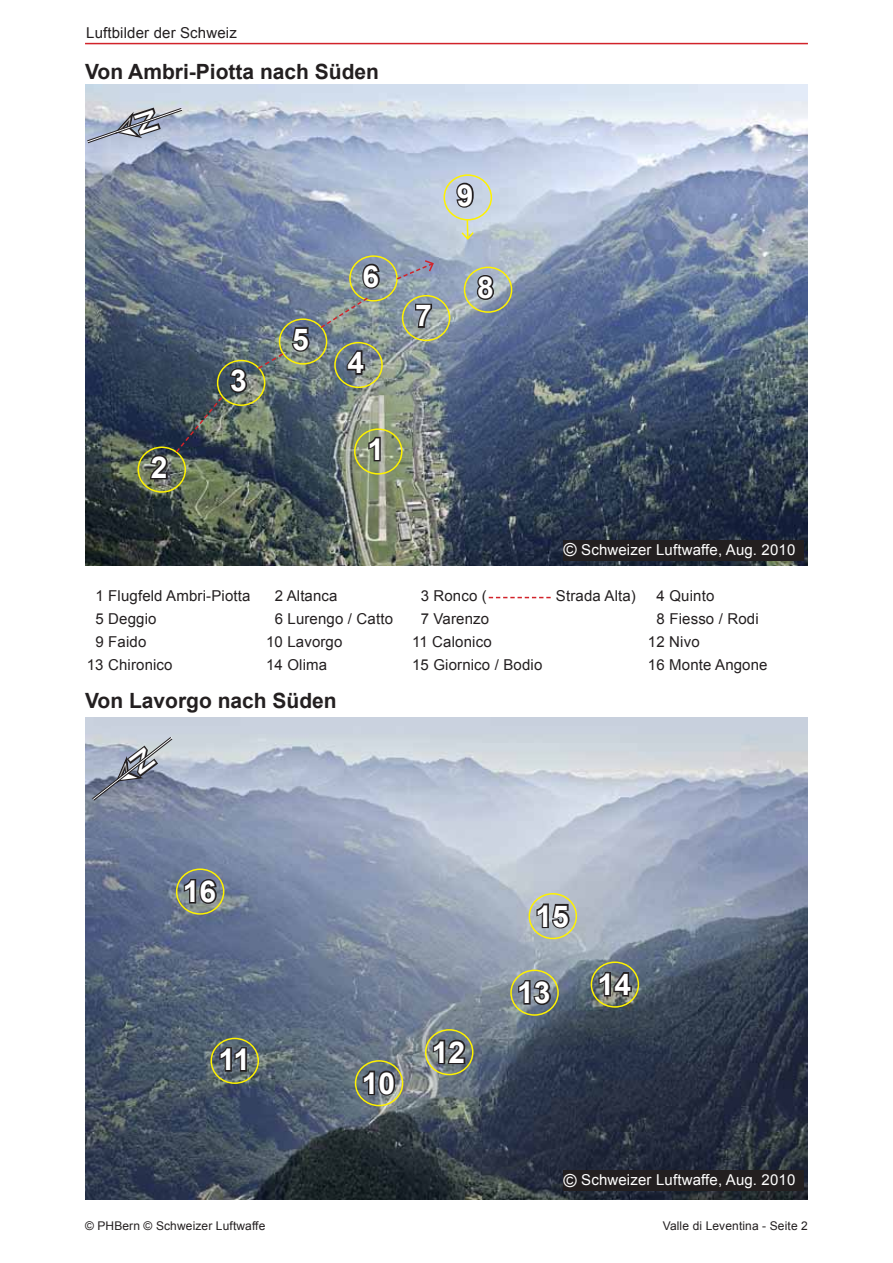
<style>
.page{position:relative;width:893px;height:1263px;background:#fff}
.page>*{position:absolute;margin:0;border:0;box-sizing:border-box;transform-origin:0 0}
.t1{font:700 30px "Arial";color:#fff}
.t2{font:700 21px "Arial";color:#231f20}
.t3{font:15px "Arial";letter-spacing:.01em;color:#231f20}
.t4{font:15px "Arial";letter-spacing:.01em;color:#fff}
.t5{font:12px "Arial";letter-spacing:.01em;color:#231f20}
.s1{font-size:18px}
</style>
<div class="page">
<hr style="left:85px;top:43px;width:723px;height:1px;background:#d2232a">
<img style="left:85px;top:84px;width:723px;height:482px">
<div style="left:563px;top:540px;width:241px;height:21px;background:#231f20"></div>
<img style="left:85px;top:718px;width:723px;height:481px">
<div style="left:563px;top:1170px;width:241px;height:21px;background:#231f20"></div>
<div style="left:354px;top:428px;width:49px;height:47px;border:2px solid #fff200;border-radius:50%"></div>
<svg style="left:367px;top:435px;width:15px;height:28px"></svg>
<div style="left:138px;top:446px;width:48px;height:47px;border:2px solid #fff200;border-radius:50%"></div>
<div style="left:217px;top:360px;width:48px;height:46px;border:2px solid #fff200;border-radius:50%"></div>
<div style="left:334px;top:342px;width:49px;height:46px;border:2px solid #fff200;border-radius:50%"></div>
<svg style="left:345px;top:348px;width:22px;height:28px"></svg>
<div style="left:279px;top:318px;width:48px;height:47px;border:2px solid #fff200;border-radius:50%"></div>
<div style="left:349px;top:255px;width:49px;height:47px;border:2px solid #fff200;border-radius:50%"></div>
<div style="left:402px;top:295px;width:48px;height:46px;border:2px solid #fff200;border-radius:50%"></div>
<svg style="left:413px;top:302px;width:21px;height:27px"></svg>
<div style="left:464px;top:267px;width:48px;height:46px;border:2px solid #fff200;border-radius:50%"></div>
<svg style="left:475px;top:273px;width:21px;height:29px"></svg>
<div style="left:443px;top:174px;width:49px;height:47px;border:2px solid #fff200;border-radius:50%"></div>
<svg style="left:454px;top:181px;width:22px;height:28px"></svg>
<svg style="left:460px;top:219px;width:15px;height:22px"></svg>
<img style="left:148px;top:366px;width:101px;height:115px">
<svg style="left:256px;top:326px;width:56px;height:44px;background:#6f7973"></svg>
<svg style="left:319px;top:262px;width:63px;height:67px;background:#828d8f"></svg>
<svg style="left:395px;top:259px;width:40px;height:22px"></svg>
<div style="left:355px;top:1060px;width:48px;height:46px;border:2px solid #fff200;border-radius:50%"></div>
<svg style="left:361px;top:1069px;width:36px;height:28px"></svg>
<div style="left:210px;top:1038px;width:49px;height:46px;border:2px solid #fff200;border-radius:50%"></div>
<svg style="left:218px;top:1046px;width:30px;height:27px"></svg>
<div style="left:425px;top:1029px;width:48px;height:46px;border:2px solid #fff200;border-radius:50%"></div>
<svg style="left:431px;top:1037px;width:37px;height:29px"></svg>
<div style="left:510px;top:969px;width:49px;height:47px;border:2px solid #fff200;border-radius:50%"></div>
<svg style="left:517px;top:978px;width:36px;height:28px"></svg>
<div style="left:591px;top:961px;width:48px;height:47px;border:2px solid #fff200;border-radius:50%"></div>
<svg style="left:597px;top:970px;width:36px;height:28px"></svg>
<div style="left:529px;top:893px;width:48px;height:46px;border:2px solid #fff200;border-radius:50%"></div>
<svg style="left:535px;top:902px;width:37px;height:28px"></svg>
<div style="left:176px;top:868px;width:48px;height:47px;border:2px solid #fff200;border-radius:50%"></div>
<svg style="left:182px;top:877px;width:37px;height:29px"></svg>
<svg style="left:489px;top:597px;width:62px;height:1px"></svg>
<svg style="left:86px;top:106px;width:97px;height:38px;background:#9fa6b5"></svg>
<svg style="left:92px;top:736px;width:81px;height:65px;background:#8e96a5"></svg>
<p class="t3" style="left:86px;top:22px;width:152px">Luftbilder der Schweiz</p>
<h2 class="t2" style="left:85px;top:58px;width:296px">Von Ambri-Piotta nach Süden</h2>
<h1 class="t1" style="left:151px;top:447px;width:18px">2</h1>
<h1 class="t1" style="left:230px;top:361px;width:18px">3</h1>
<h1 class="t1" style="left:292px;top:319px;width:18px">5</h1>
<h1 class="t1" style="left:363px;top:256px;width:18px">6</h1>
<h1 class="t1" style="left:348px;top:343px;width:18px">4</h1>
<h1 class="t1" style="left:367px;top:429px;width:18px">1</h1>
<h1 class="t1" style="left:457px;top:175px;width:18px">9</h1>
<h1 class="t1" style="left:415px;top:296px;width:18px">7</h1>
<h1 class="t1" style="left:477px;top:267px;width:18px">8</h1>
<p class="t4" style="left:563px;top:540px;width:233px"><span class="s1">©</span> Schweizer Luftwaffe, Aug. 2010</p>
<p class="t3" style="left:95px;top:586px;width:157px">1 Flugfeld Ambri-Piotta</p>
<p class="t3" style="left:275px;top:586px;width:64px">2 Altanca</p>
<p class="t3" style="left:421px;top:586px;width:68px">3 Ronco (</p>
<p class="t3" style="left:556px;top:586px;width:82px">Strada Alta)</p>
<p class="t3" style="left:657px;top:586px;width:59px">4 Quinto</p>
<p class="t3" style="left:95px;top:609px;width:63px">5 Deggio</p>
<p class="t3" style="left:275px;top:609px;width:120px">6 Lurengo / Catto</p>
<p class="t3" style="left:421px;top:609px;width:70px">7 Varenzo</p>
<p class="t3" style="left:657px;top:609px;width:104px">8 Fiesso / Rodi</p>
<p class="t3" style="left:95px;top:632px;width:52px">9 Faido</p>
<p class="t3" style="left:266px;top:632px;width:78px">10 Lavorgo</p>
<p class="t3" style="left:412px;top:632px;width:81px">11 Calonico</p>
<p class="t3" style="left:648px;top:632px;width:53px">12 Nivo</p>
<p class="t3" style="left:87px;top:655px;width:87px">13 Chironico</p>
<p class="t3" style="left:266px;top:655px;width:63px">14 Olima</p>
<p class="t3" style="left:412px;top:655px;width:132px">15 Giornico / Bodio</p>
<p class="t3" style="left:648px;top:655px;width:121px">16 Monte Angone</p>
<h2 class="t2" style="left:85px;top:687px;width:253px">Von Lavorgo nach Süden</h2>
<h1 class="t1" style="left:183px;top:871px;width:35px">16</h1>
<h1 class="t1" style="left:219px;top:1040px;width:33px">11</h1>
<h1 class="t1" style="left:432px;top:1032px;width:35px">12</h1>
<h1 class="t1" style="left:362px;top:1063px;width:35px">10</h1>
<h1 class="t1" style="left:536px;top:896px;width:35px">15</h1>
<h1 class="t1" style="left:517px;top:972px;width:35px">13</h1>
<h1 class="t1" style="left:598px;top:964px;width:35px">14</h1>
<p class="t4" style="left:563px;top:1170px;width:233px"><span class="s1">©</span> Schweizer Luftwaffe, Aug. 2010</p>
<p class="t5" style="left:85px;top:1218px;width:182px">© PHBern © Schweizer Luftwaffe</p>
<p class="t5" style="left:663px;top:1218px;width:147px">Valle di Leventina - Seite 2</p>
</div>
